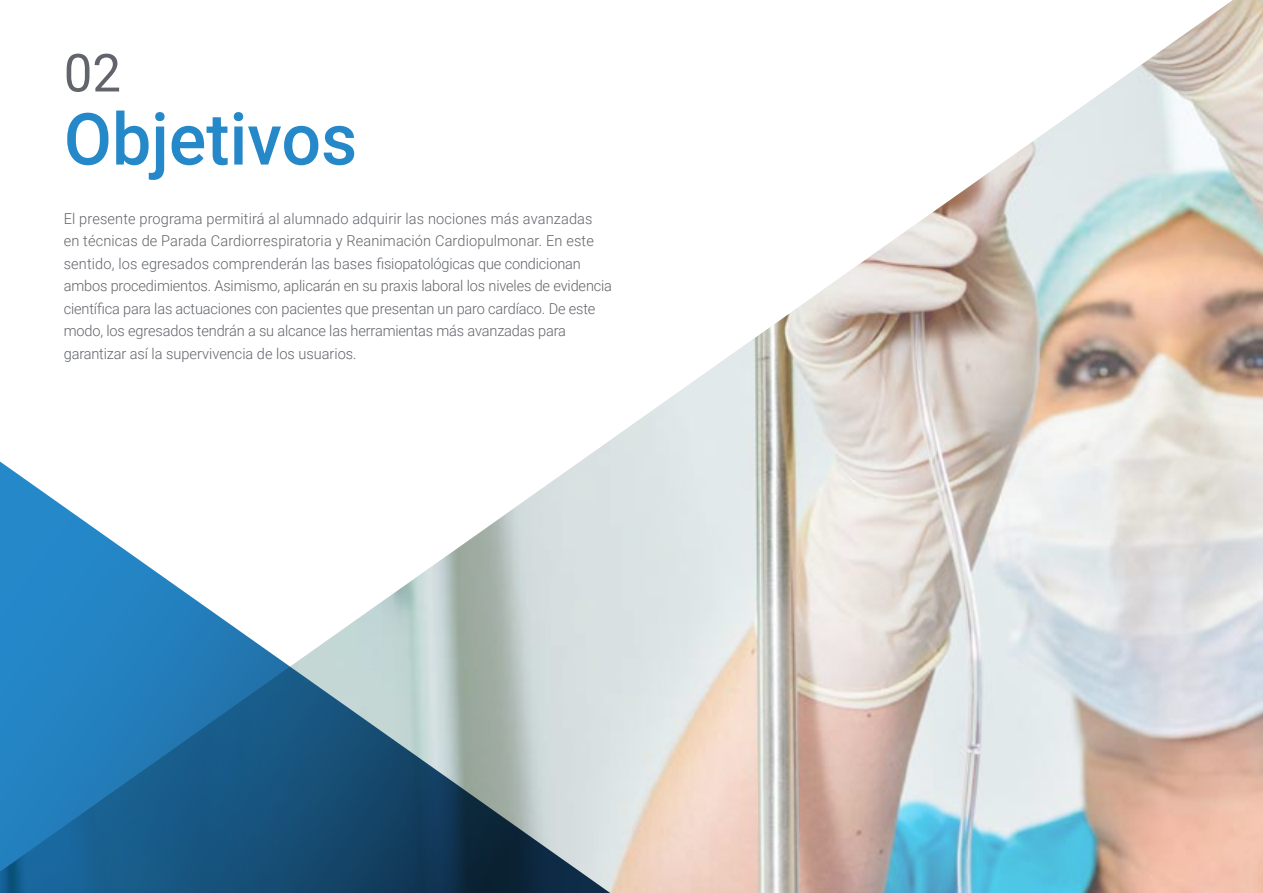
<style>
.page{position:relative;width:1263px;height:893px;background:#fff}
.page>*{position:absolute;margin:0;border:0;box-sizing:border-box;transform-origin:0 0}
.t1{font:500 72px "Roboto";color:#2488c9}
.t2{font:52.5px "Roboto";color:#61646a}
.t3{font:300 15px/22.5px "Roboto";letter-spacing:-.01em;color:#61646a}
</style>
<div class="page">
<img style="left:602px;top:0;width:661px;height:893px">
<svg style="left:0;top:446px;width:640px;height:447px"></svg>
<h2 class="t2" style="left:64px;top:36px;width:59px">02</h2>
<h1 class="t1" style="left:64px;top:89px;width:295px">Objetivos</h1>
<p class="t3" style="left:64px;top:207px;width:550px">El presente programa permitirá al alumnado adquirir las nociones más avanzadas<br>en técnicas de Parada Cardiorrespiratoria y Reanimación Cardiopulmonar. En este sentido, los egresados comprenderán las bases fisiopatológicas que condicionan ambos procedimientos. Asimismo, aplicarán en su praxis laboral los niveles de evidencia científica para las actuaciones con pacientes que presentan un paro cardíaco. De este modo, los egresados tendrán a su alcance las herramientas más avanzadas para garantizar así la supervivencia de los usuarios.</p>
</div>
